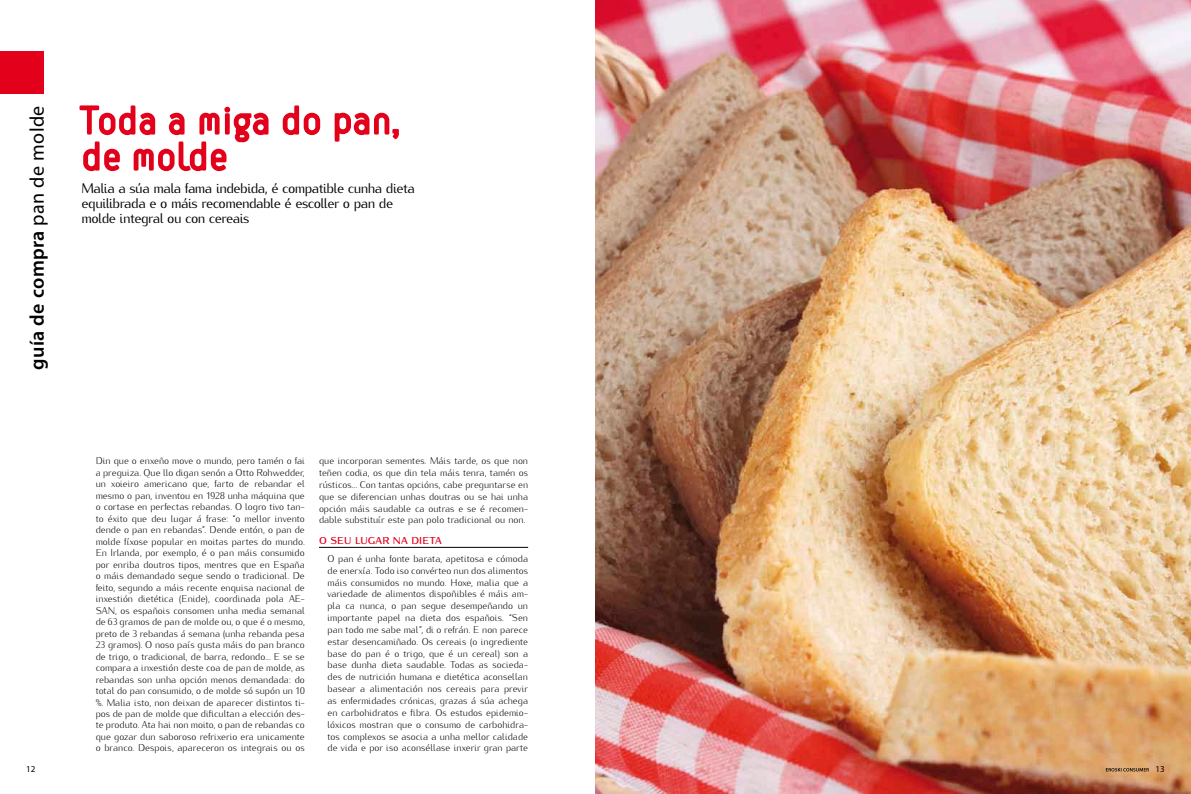
<style>
.page{position:relative;width:1191px;height:794px;background:#fff}
.page>*{position:absolute;margin:0;border:0;box-sizing:border-box;transform-origin:0 0}
.t1{font:600 20px "Myriad Pro";letter-spacing:.02em;color:#000}
.t2{font:14px/15px "Kurier";letter-spacing:-.04em;color:#000}
.t3{font:700 10px "Kurier";letter-spacing:.015em;color:#e2001a}
.t4{font:300 9.8px/11.5px "Kurier";color:#000;text-align:justify}
.t5{font:9px "Myriad Pro";color:#000}
.s1{font-weight:400}
</style>
<div class="page">
<div style="left:0;top:51px;width:44px;height:43px;background:#e2001a"></div>
<img style="left:595px;top:0;width:596px;height:794px">
<hr style="left:319px;top:547px;width:209px;height:1px;background:#000">
<svg style="left:282px;top:105px;width:39px;height:31px"></svg>
<svg style="left:334px;top:112px;width:65px;height:30px"></svg>
<svg style="left:79px;top:105px;width:190px;height:67px"></svg>
<svg style="left:1106px;top:768px;width:42px;height:3px"></svg>
<h1 class="t1" style="left:26px;top:370px;width:266px;rotate:-90deg">guía de compra <span class="s1">pan de molde</span></h1>
<h2 class="t2" style="left:81px;top:179px;width:335px">Malia a súa mala fama indebida, é compatible cunha dieta equilibrada e o máis recomendable é escoller o pan de molde integral ou con cereais</h2>
<p class="t4" style="left:96px;top:454px;width:211px">Din que o enxeño move o mundo, pero tamén o fai a preguiza. Que llo digan senón a Otto Rohwedder, un xoieiro americano que, farto de rebandar el mesmo o pan, inventou en 1928 unha máquina que o cortase en perfectas rebandas. O logro tivo tan&shy;to éxito que deu lugar á frase: “o mellor invento dende o pan en rebandas”. Dende entón, o pan de molde fíxose popular en moitas partes do mundo.<br>En Irlanda, por exemplo, é o pan máis consumido por enriba doutros tipos, mentres que en España o máis demandado segue sendo o tradicional. De feito, segundo a máis recente enquisa nacional de inxestión dietética (Enide), coordinada pola AE-SAN, os españois consomen unha media semanal de 63 gramos de pan de molde ou, o que é o mesmo, preto de 3 rebandas á semana (unha rebanda pesa 23 gramos). O noso país gusta máis do pan branco de trigo, o tradicional, de barra, redondo... E se se compara a inxestión deste coa de pan de molde, as rebandas son unha opción menos demandada: do total do pan consumido, o de molde só supón un 10 %. Malia isto, non deixan de aparecer distintos ti&shy;pos de pan de molde que dificultan a elección des&shy;te produto. Ata hai non moito, o pan de rebandas co que gozar dun saboroso refrixerio era unicamente o branco. Despois, apareceron os integrais ou os</p>
<p class="t4" style="left:319px;top:454px;width:211px;line-height:11.8px">que incorporan sementes. Máis tarde, os que non teñen codia, os que din tela máis tenra, tamén os rústicos... Con tantas opcións, cabe preguntarse en que se diferencian unhas doutras ou se hai unha opción máis saudable ca outras e se é recomen&shy;dable substituír este pan polo tradicional ou non.</p>
<p class="t3" style="left:319px;top:533px;width:124px">O SEU LUGAR NA DIETA</p>
<p class="t4" style="left:327px;top:552px;width:202px;line-height:11.8px">O pan é unha fonte barata, apetitosa e cómoda de enerxía. Todo iso convérteo nun dos alimentos máis consumidos no mundo. Hoxe, malia que a variedade de alimentos dispoñibles é máis am&shy;pla ca nunca, o pan segue desempeñando un importante papel na dieta dos españois. “Sen pan todo me sabe mal”, di o refrán. E non parece estar desencamiñado. Os cereais (o ingrediente base do pan é o trigo, que é un cereal) son a base dunha dieta saudable. Todas as socieda&shy;des de nutrición humana e dietética aconsellan basear a alimentación nos cereais para previr as enfermidades crónicas, grazas á súa achega en carbohidratos e fibra. Os estudos epidemio&shy;lóxicos mostran que o consumo de carbohidra&shy;tos complexos se asocia a unha mellor calidade de vida e por iso aconséllase inxerir gran parte</p>
<p class="t5" style="left:26px;top:763px;width:11px">12</p>
<p class="t5" style="left:1155px;top:763px;width:11px">13</p>
</div>
